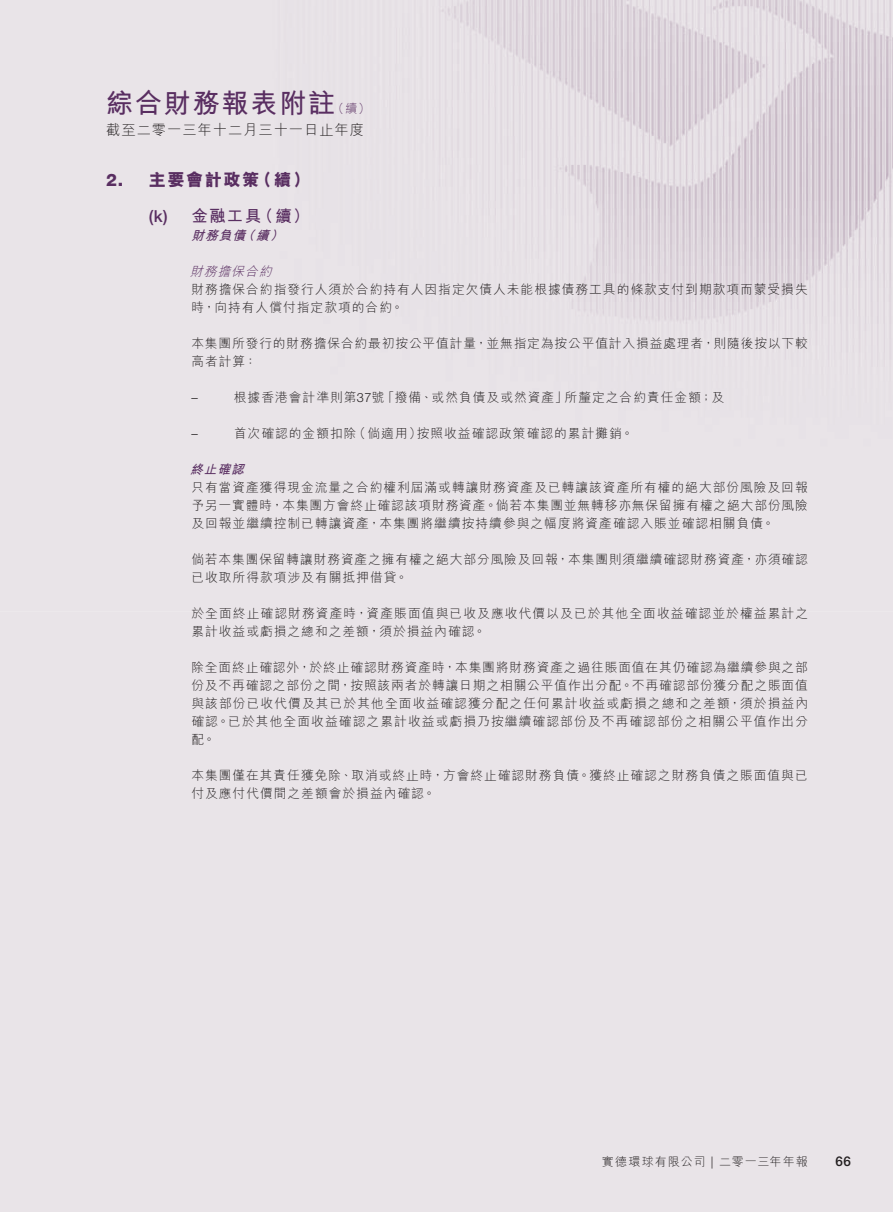
<style>
.page{position:relative;width:893px;height:1212px;background:#fff}
.page>*{position:absolute;margin:0;border:0;box-sizing:border-box;transform-origin:0 0}
.t1{font:27px "M Hei HK Bold E Ten B5 H";letter-spacing:.07em;color:#592e61}
.t2{font:17.25px "M Hei HK Xbold E Ten B5 H";letter-spacing:.08em;color:#592e61}
.t3{font:16.5px "M Hei HK Bold E Ten B5 H";color:#592e61}
.t4{font:14.25px "M Hei HK Light E Ten B5 H";letter-spacing:.07em;color:#231f20}
.t5{font:500 13.5px "Helvetica Neue LT Std";color:#231f20}
.t6{font:12.75px/18px "M Hei HK Light E Ten B5 H";letter-spacing:.08em;color:#231f20}
.t7{font:italic 12.75px "M Hei HK Bold E Ten B5 H";color:#592e61}
.t8{font:italic 12.75px "M Hei HK Light E Ten B5 H";color:#592e61}
.t9{font:300 12.75px "Helvetica Neue LT Std";color:#231f20}
.t10{font:12px "M Hei HK Light E Ten B5 H";letter-spacing:.095em;color:#231f20}
.t11{font:12px "M Hei HK Light E Ten B5 H";color:#592e61}
.s1{font-family:"Helvetica Neue LT Std";font-weight:800}
.s2{font-family:"Helvetica Neue LT Std";font-weight:500}
.s3{font-family:"Helvetica Neue LT Std";font-weight:300}
</style>
<div class="page">
<div style="left:0;top:611px;width:893px;height:601px;background:#e9e4e8"></div>
<img style="left:0;top:0;width:893px;height:611px">
<h1 class="t1" style="left:106px;top:93px;width:230px">綜合財務報表附註</h1>
<p class="t11" style="left:332px;top:104px;width:40px">（續）</p>
<p class="t4" style="left:106px;top:125px;width:259px">截至二零一三年十二月三十一日止年度</p>
<h2 class="t2" style="left:106px;top:173px;width:205px"><span class="s1">2.</span> 主要會計政策（續）</h2>
<p class="t3" style="left:149px;top:209px;width:162px"><span class="s2">(k)</span> 金融工具（續）</p>
<p class="t7" style="left:191px;top:230px;width:96px">財務負債（續）</p>
<p class="t8" style="left:190px;top:266px;width:86px">財務擔保合約</p>
<p class="t6" style="left:191px;top:281px;width:618px">財務擔保合約指發行人須於合約持有人因指定欠債人未能根據債務工具的條款支付到期款項而蒙受損失時，向持有人償付指定款項的合約。</p>
<p class="t6" style="left:191px;top:335px;width:618px">本集團所發行的財務擔保合約最初按公平值計量，並無指定為按公平值計入損益處理者，則隨後按以下較高者計算：</p>
<p class="t9" style="left:191px;top:392px;width:8px">–</p>
<p class="t6" style="left:234px;top:389px;width:492px">根據香港會計準則第<span class="s3">37</span>號「撥備、或然負債及或然資產」所釐定之合約責任金額；及</p>
<p class="t9" style="left:191px;top:428px;width:8px">–</p>
<p class="t6" style="left:234px;top:425px;width:401px">首次確認的金額扣除（倘適用）按照收益確認政策確認的累計攤銷。</p>
<p class="t7" style="left:190px;top:464px;width:55px">終止確認</p>
<p class="t6" style="left:191px;top:479px;width:618px;text-align:justify">只有當資產獲得現金流量之合約權利屆滿或轉讓財務資產及已轉讓該資產所有權的絕大部份風險及回報予另一實體時，本集團方會終止確認該項財務資產。倘若本集團並無轉移亦無保留擁有權之絕大部份風險及回報並繼續控制已轉讓資產，本集團將繼續按持續參與之幅度將資產確認入賬並確認相關負債。</p>
<p class="t6" style="left:191px;top:551px;width:618px">倘若本集團保留轉讓財務資產之擁有權之絕大部分風險及回報，本集團則須繼續確認財務資產，亦須確認已收取所得款項涉及有關抵押借貸。</p>
<p class="t6" style="left:191px;top:605px;width:618px">於全面終止確認財務資產時，資產賬面值與已收及應收代價以及已於其他全面收益確認並於權益累計之累計收益或虧損之總和之差額，須於損益內確認。</p>
<p class="t6" style="left:191px;top:659px;width:618px;text-align:justify">除全面終止確認外，於終止確認財務資產時，本集團將財務資產之過往賬面值在其仍確認為繼續參與之部份及不再確認之部份之間，按照該兩者於轉讓日期之相關公平值作出分配。不再確認部份獲分配之賬面值與該部份已收代價及其已於其他全面收益確認獲分配之任何累計收益或虧損之總和之差額，須於損益內確認。已於其他全面收益確認之累計收益或虧損乃按繼續確認部份及不再確認部份之相關公平值作出分配。</p>
<p class="t6" style="left:191px;top:767px;width:618px">本集團僅在其責任獲免除、取消或終止時，方會終止確認財務負債。獲終止確認之財務負債之賬面值與已付及應付代價間之差額會於損益內確認。</p>
<p class="t10" style="left:602px;top:1157px;width:208px">實德環球有限公司 <span class="s3">|</span> 二零一三年年報</p>
<p class="t5" style="left:836px;top:1157px;width:17px">66</p>
</div>
